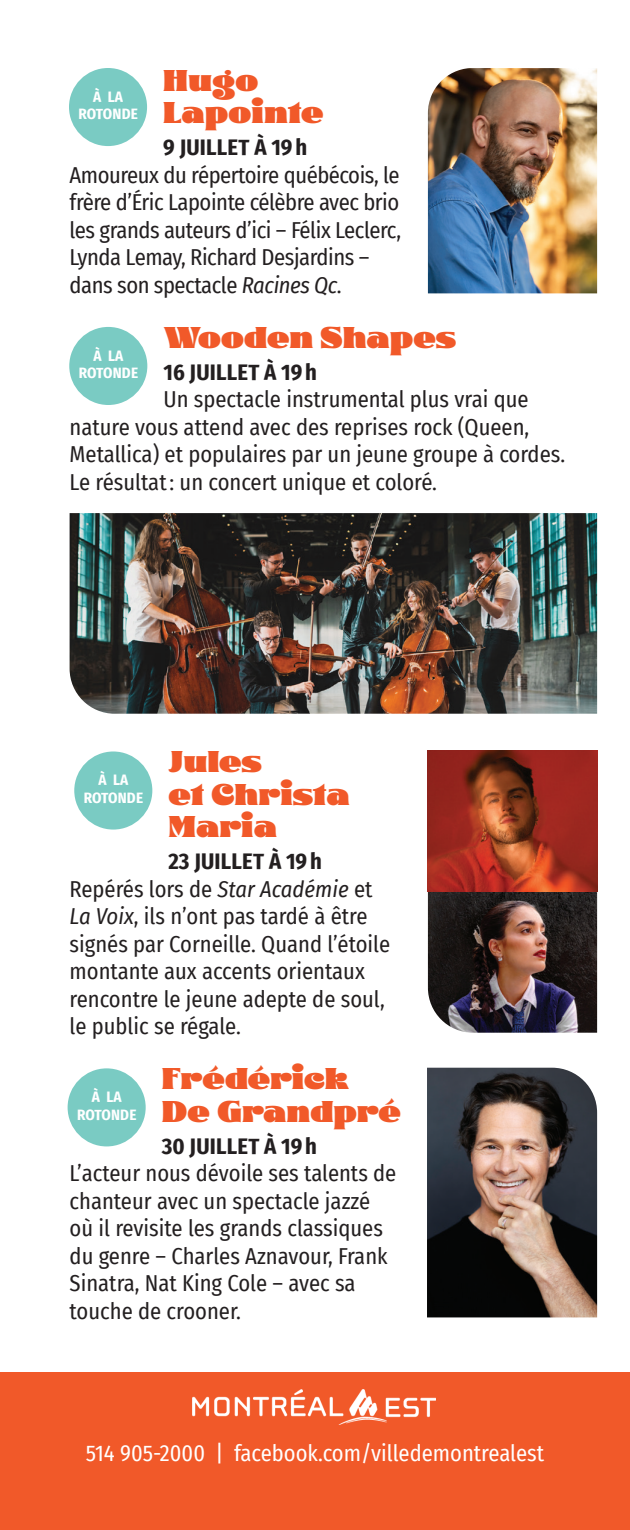
<style>
.page{position:relative;width:630px;height:1530px;background:#fff}
.page>*{position:absolute;margin:0;border:0;box-sizing:border-box;transform-origin:0 0}
.t1{font:30px/32.5px "Glodok Display";color:#f15929}
.t2{font:22.5px/27.5px "Fira Sans Condensed";color:#231f20}
.t3{font:22.5px/27.5px "Fira Sans Condensed";letter-spacing:-.02em;color:#231f20}
.t4{font:22.5px "Fira Sans Condensed";color:#fff}
.t5{font:700 22.5px "Fira Sans Condensed";letter-spacing:.01em;color:#231f20}
.t6{font:700 15px/17.5px "Fira Sans Condensed";letter-spacing:.01em;color:#fff;text-align:center}
.s1{font-style:italic}
.s2{font-weight:700}
</style>
<div class="page">
<img style="left:70px;top:513px;width:527px;height:201px">
<img style="left:428px;top:891px;width:169px;height:142px">
<img style="left:428px;top:750px;width:169px;height:141px">
<img style="left:427px;top:1068px;width:170px;height:249px">
<div style="left:69px;top:327px;width:78px;height:78px;background:#7acbc3;border-radius:50%"></div>
<div style="left:74px;top:752px;width:78px;height:78px;background:#7acbc3;border-radius:50%"></div>
<div style="left:69px;top:68px;width:78px;height:78px;background:#7acbc3;border-radius:50%"></div>
<div style="left:68px;top:1068px;width:78px;height:78px;background:#7acbc3;border-radius:50%"></div>
<img style="left:428px;top:68px;width:169px;height:225px">
<div style="left:0;top:1372px;width:630px;height:158px;background:#f15929"></div>
<img style="left:192px;top:1389px;width:244px;height:36px">
<h1 class="t1" style="left:163px;top:64px;width:162px">Hugo<br>Lapointe</h1>
<p class="t5" style="left:163px;top:129px;width:145px">9 JUILLET À 19h</p>
<p class="t3" style="left:70px;top:161px;width:333px">Amoureux du répertoire québécois, le frère d’Éric Lapointe célèbre avec brio les grands auteurs d’ici – Félix Leclerc, Lynda Lemay, Richard Desjardins – dans son spectacle <span class="s1">Racines Qc</span>.</p>
<h1 class="t1" style="left:164px;top:321px;width:294px">Wooden Shapes</h1>
<p class="t5" style="left:164px;top:353px;width:155px">16 JUILLET À 19h</p>
<p class="t2" style="left:70px;top:385px;width:497px;text-indent:94px">Un spectacle instrumental plus vrai que nature vous attend avec des reprises rock (Queen, Metallica) et populaires par un jeune groupe à cordes.<br>Le résultat: un concert unique et coloré.</p>
<p class="t6" style="left:79px;top:87px;width:61px">À LA<br>ROTONDE</p>
<p class="t6" style="left:79px;top:346px;width:61px">À LA<br>ROTONDE</p>
<h1 class="t1" style="left:169px;top:746px;width:183px">Jules<br>et Christa<br>Maria</h1>
<p class="t2" style="left:70px;top:847px;width:322px;text-indent:99px"><span class="s2">23 JUILLET À 19h<br></span>Repérés lors de <span class="s1">Star Académie</span> et<br><span class="s1">La Voix</span>, ils n’ont pas tardé à être signés par Corneille. Quand l’étoile montante aux accents orientaux rencontre le jeune adepte de soul, le public se régale.</p>
<h1 class="t1" style="left:162px;top:1063px;width:241px">Frédérick<br>De Grandpré</h1>
<p class="t5" style="left:162px;top:1127px;width:157px">30 JUILLET À 19h</p>
<p class="t2" style="left:70px;top:1159px;width:328px">L’acteur nous dévoile ses talents de chanteur avec un spectacle jazzé où il revisite les grands classiques du genre – Charles Aznavour, Frank<br>Sinatra, Nat King Cole – avec sa touche de crooner.</p>
<p class="t6" style="left:84px;top:770px;width:61px">À LA<br>ROTONDE</p>
<p class="t6" style="left:77px;top:1087px;width:61px">À LA<br>ROTONDE</p>
<p class="t4" style="left:86px;top:1436px;width:460px">514 905-2000 | facebook.com/villedemontrealest</p>
</div>
